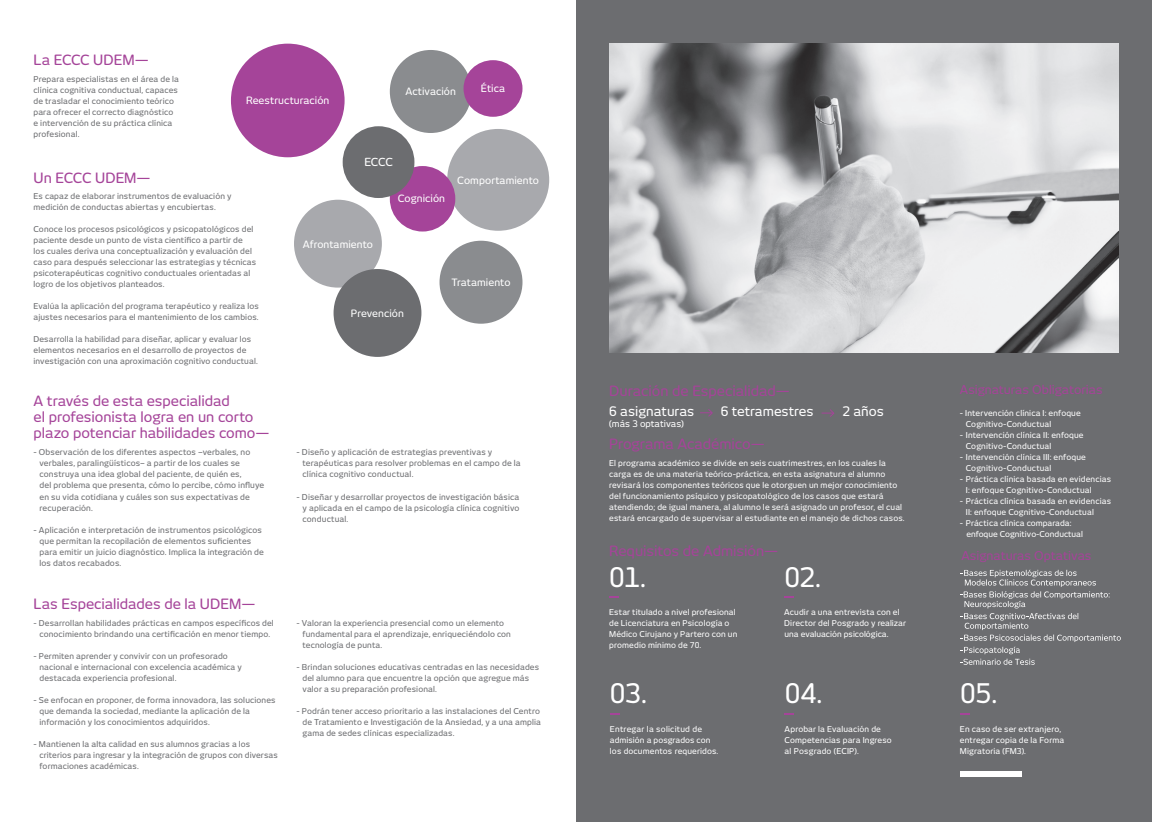
<style>
.page{position:relative;width:1152px;height:822px;background:#fff}
.page>*{position:absolute;margin:0;border:0;box-sizing:border-box;transform-origin:0 0}
.t1{font:500 70px "New June";color:#fff}
.t2{font:500 26.6px "New June";letter-spacing:-.02em;color:#fff}
.t3{font:500 14px/16px "New June";letter-spacing:-.005em;color:#a54499}
.t4{font:500 13px "New June";color:#fff}
.t5{font:500 12px "New June";color:#a54499}
.t6{font:500 11px "New June";color:#fff}
.t7{font:500 10px "New June";letter-spacing:.005em;color:#fff}
.t8{font:500 9px "New June";color:#fff}
.t9{font:500 8.1px/11.1px "New June";letter-spacing:.015em;color:#6c6d70}
.t10{font:500 8px/11px "New June";letter-spacing:.015em;color:#6c6d70}
.t11{font:500 8px/11px "New June";letter-spacing:.015em;color:#fff}
</style>
<div class="page">
<div style="left:390px;top:50px;width:81px;height:83px;background:#8a8c8f;border-radius:50%"></div>
<div style="left:231px;top:44px;width:113px;height:113px;background:#a54499;border-radius:50%"></div>
<div style="left:294px;top:200px;width:88px;height:87px;background:#a8a9ad;border-radius:50%"></div>
<div style="left:333px;top:269px;width:88px;height:88px;background:#6c6d70;border-radius:50%"></div>
<div style="left:463px;top:60px;width:59px;height:57px;background:#a54499;border-radius:50%"></div>
<div style="left:447px;top:129px;width:102px;height:102px;background:#a8a9ad;border-radius:50%"></div>
<div style="left:390px;top:166px;width:65px;height:65px;background:#a54499;border-radius:50%"></div>
<div style="left:343px;top:126px;width:71px;height:72px;background:#6c6d70;border-radius:50%"></div>
<div style="left:439px;top:241px;width:83px;height:83px;background:#8a8c8f;border-radius:50%"></div>
<div style="left:576px;top:0;width:576px;height:822px;background:#6c6d70"></div>
<img style="left:609px;top:44px;width:509px;height:309px">
<svg style="left:700px;top:409px;width:13px;height:8px"></svg>
<svg style="left:821px;top:409px;width:13px;height:8px"></svg>
<svg style="left:609px;top:596px;width:9px;height:2px"></svg>
<svg style="left:784px;top:596px;width:9px;height:2px"></svg>
<svg style="left:960px;top:569px;width:160px;height:95px"></svg>
<h3 class="t3" style="left:33px;top:52px;width:117px">La ECCC UDEM—</h3>
<p class="t10" style="left:33px;top:73px;width:147px">Prepara especialistas en el área de la clínica cognitiva conductual, capaces de trasladar el conocimiento teórico para ofrecer el correcto diagnóstico e intervención de su práctica clínica profesional.</p>
<h3 class="t3" style="left:33px;top:169px;width:119px">Un ECCC UDEM—</h3>
<p class="t10" style="left:33px;top:191px;width:199px">Es capaz de elaborar instrumentos de evaluación y medición de conductas abiertas y encubiertas.</p>
<p class="t10" style="left:33px;top:224px;width:224px">Conoce los procesos psicológicos y psicopatológicos del paciente desde un punto de vista científico a partir de<br>los cuales deriva una conceptualización y evaluación del caso para después seleccionar las estrategias y técnicas psicoterapéuticas cognitivo conductuales orientadas al logro de los objetivos planteados.</p>
<p class="t10" style="left:33px;top:301px;width:227px">Evalúa la aplicación del programa terapéutico y realiza los ajustes necesarios para el mantenimiento de los cambios.</p>
<p class="t10" style="left:33px;top:334px;width:226px">Desarrolla la habilidad para diseñar, aplicar y evaluar los elementos necesarios en el desarrollo de proyectos de investigación con una aproximación cognitivo conductual.</p>
<p class="t7" style="left:481px;top:83px;width:26px">Ética</p>
<p class="t7" style="left:405px;top:86px;width:52px">Activación</p>
<p class="t7" style="left:246px;top:95px;width:85px">Reestructuración</p>
<h3 class="t6" style="left:364px;top:156px;width:30px">ECCC</h3>
<p class="t7" style="left:457px;top:174px;width:83px">Comportamiento</p>
<p class="t7" style="left:398px;top:193px;width:49px">Cognición</p>
<p class="t7" style="left:303px;top:238px;width:72px">Afrontamiento</p>
<p class="t7" style="left:451px;top:276px;width:60px">Tratamiento</p>
<p class="t7" style="left:351px;top:307px;width:54px">Prevención</p>
<h3 class="t3" style="left:33px;top:393px;width:237px">A través de esta especialidad<br>el profesionista logra en un corto plazo potenciar habilidades como—</h3>
<p class="t9" style="left:40px;top:446px;width:226px;text-indent:-6px">- Observación de los diferentes aspectos –verbales, no verbales, paralingüísticos– a partir de los cuales se construya una idea global del paciente, de quién es,<br>del problema que presenta, cómo lo percibe, cómo influye en su vida cotidiana y cuáles son sus expectativas de recuperación.</p>
<p class="t9" style="left:40px;top:524px;width:226px;text-indent:-6px">- Aplicación e interpretación de instrumentos psicológicos que permitan la recopilación de elementos suficientes para emitir un juicio diagnóstico. Implica la integración de los datos recabados.</p>
<h3 class="t3" style="left:33px;top:595px;width:223px">Las Especialidades de la UDEM—</h3>
<p class="t10" style="left:33px;top:617px;width:242px;text-align:center">- Desarrollan habilidades prácticas en campos específicos del conocimiento brindando una certificación en menor tiempo.</p>
<p class="t10" style="left:39px;top:650px;width:204px;text-indent:-6px">- Permiten aprender y convivir con un profesorado nacional e internacional con excelencia académica y destacada experiencia profesional.</p>
<p class="t10" style="left:39px;top:694px;width:237px;text-indent:-6px">- Se enfocan en proponer, de forma innovadora, las soluciones que demanda la sociedad, mediante la aplicación de la información y los conocimientos adquiridos.</p>
<p class="t10" style="left:40px;top:738px;width:240px;text-indent:-6px">- Mantienen la alta calidad en sus alumnos gracias a los criterios para ingresar y la integración de grupos con diversas formaciones académicas.</p>
<p class="t9" style="left:302px;top:446px;width:220px;text-indent:-6px">- Diseño y aplicación de estrategias preventivas y terapéuticas para resolver problemas en el campo de la clínica cognitivo conductual.</p>
<p class="t9" style="left:302px;top:491px;width:218px;text-align:justify;text-indent:-6px">- Diseñar y desarrollar proyectos de investigación básica y aplicada en el campo de la psicología clínica cognitivo conductual.</p>
<p class="t10" style="left:302px;top:617px;width:210px;text-indent:-6px">- Valoran la experiencia presencial como un elemento fundamental para el aprendizaje, enriqueciéndolo con tecnología de punta.</p>
<p class="t10" style="left:302px;top:661px;width:238px;text-indent:-6px">- Brindan soluciones educativas centradas en las necesidades del alumno para que encuentre la opción que agregue más valor a su preparación profesional.</p>
<p class="t10" style="left:302px;top:705px;width:240px;text-indent:-6px">- Podrán tener acceso prioritario a las instalaciones del Centro de Tratamiento e Investigación de la Ansiedad, y a una amplia gama de sedes clínicas especializadas.</p>
<h3 class="t3" style="left:609px;top:382px;width:182px">Duración de Especialidad—</h3>
<h3 class="t3" style="left:609px;top:436px;width:157px">Programa Académico—</h3>
<h3 class="t4" style="left:609px;top:404px;width:87px">6 asignaturas</h3>
<h3 class="t4" style="left:721px;top:404px;width:94px">6 tetramestres</h3>
<h3 class="t4" style="left:842px;top:404px;width:43px">2 años</h3>
<p class="t8" style="left:609px;top:418px;width:76px">(más 3 optativas)</p>
<p class="t11" style="left:609px;top:457px;width:297px">El programa académico se divide en seis cuatrimestres, en los cuales la carga es de una materia teórico-práctica, en esta asignatura el alumno revisará los componentes teóricos que le otorguen un mejor conocimiento del funcionamiento psíquico y psicopatológico de los casos que estará atendiendo; de igual manera, al alumno le será asignado un profesor, el cual estará encargado de supervisar al estudiante en el manejo de dichos casos.</p>
<h3 class="t3" style="left:609px;top:542px;width:170px">Requisitos de Admisión—</h3>
<h2 class="t2" style="left:609px;top:561px;width:38px">01.</h2>
<p class="t11" style="left:609px;top:606px;width:130px">Estar titulado a nivel profesional de Licenciatura en Psicología o<br>Médico Cirujano y Partero con un promedio mínimo de 70.</p>
<h2 class="t2" style="left:784px;top:561px;width:38px">02.</h2>
<p class="t11" style="left:784px;top:606px;width:123px">Acudir a una entrevista con el<br>Director del Posgrado y realizar</p>
<p class="t11" style="left:784px;top:629px;width:105px">una evaluación psicológica.</p>
<h3 class="t5" style="left:959px;top:383px;width:144px">Asignaturas Obligatorias</h3>
<p class="t11" style="left:965px;top:407px;width:116px;text-indent:-6px">- Intervención clínica I: enfoque<br>Cognitivo-Conductual</p>
<p class="t11" style="left:965px;top:429px;width:119px;text-indent:-6px">- Intervención clínica II: enfoque<br>Cognitivo-Conductual</p>
<p class="t11" style="left:965px;top:451px;width:121px;text-indent:-6px">- Intervención clínica III: enfoque<br>Cognitivo-Conductual</p>
<p class="t11" style="left:965px;top:473px;width:147px;text-indent:-6px">- Práctica clínica basada en evidencias<br>I: enfoque Cognitivo-Conductual</p>
<p class="t11" style="left:965px;top:495px;width:147px;text-indent:-6px">- Práctica clínica basada en evidencias<br>II: enfoque Cognitivo-Conductual</p>
<p class="t11" style="left:966px;top:517px;width:118px;text-indent:-6px">- Práctica clínica comparada: enfoque Cognitivo-Conductual</p>
<h3 class="t5" style="left:961px;top:548px;width:131px">Asignaturas Optativas</h3>
<h2 class="t2" style="left:610px;top:678px;width:38px">03.</h2>
<p class="t11" style="left:610px;top:723px;width:110px">Entregar la solicitud de admisión a posgrados con los documentos requeridos.</p>
<h2 class="t2" style="left:784px;top:678px;width:39px">04.</h2>
<h2 class="t2" style="left:960px;top:678px;width:39px">05.</h2>
<p class="t11" style="left:784px;top:723px;width:109px">Aprobar la Evaluación de<br>Competencias para Ingreso al Posgrado (ECIP).</p>
<p class="t11" style="left:960px;top:723px;width:106px">En caso de ser extranjero, entregar copia de la Forma<br>Migratoria (FM3).</p>
<h1 class="t1" style="left:956px;top:730px;width:71px">—</h1>
</div>
